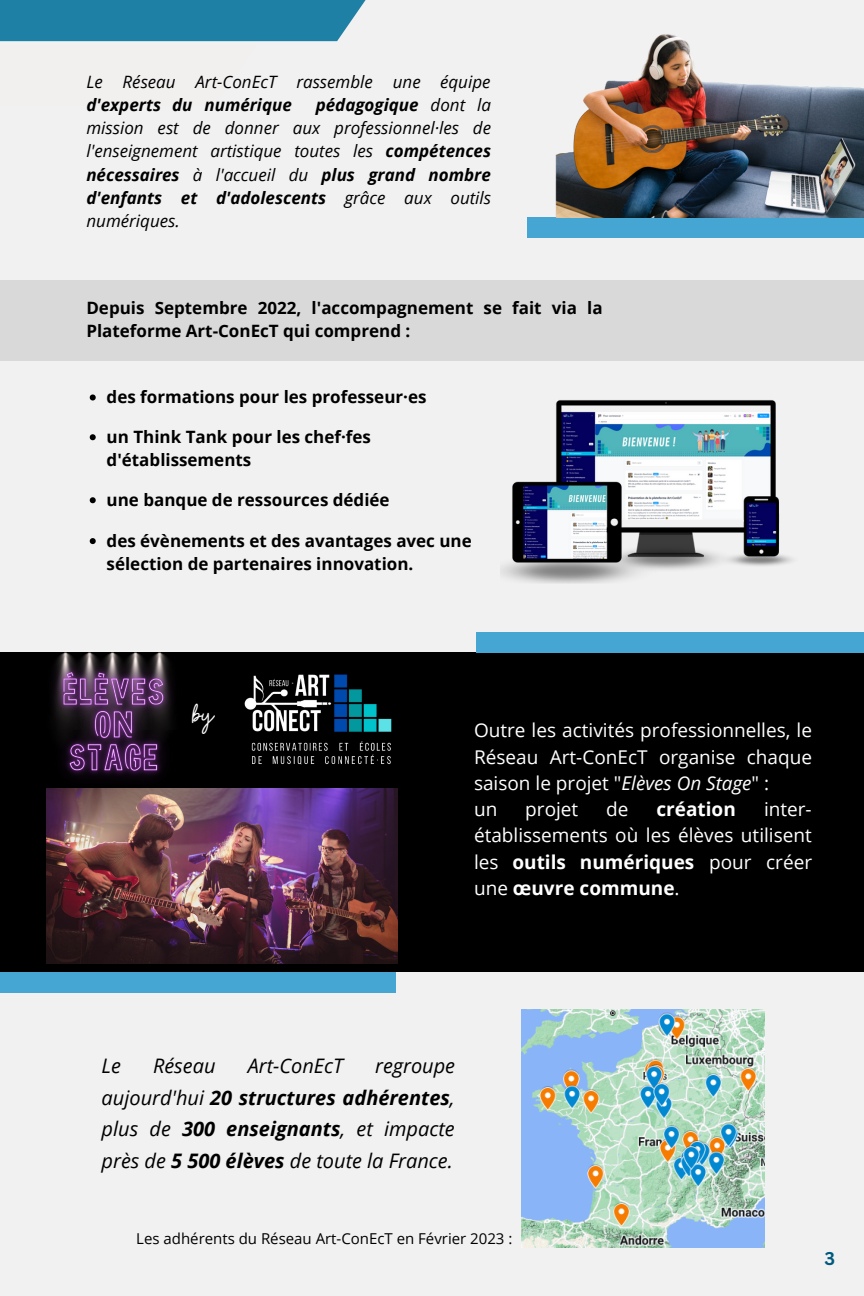
<style>
.page{position:relative;width:864px;height:1296px;background:#f1f1f1}
.page>*{position:absolute;margin:0;border:0;box-sizing:border-box;transform-origin:0 0}
.t1{font:29.7px "Buffalo";color:#fff}
.t2{font:italic 20px/31.5px "Open Sans";color:#000;text-align:justify}
.t3{font:19px/26.2px "Open Sans";color:#fff}
.t4{font:700 19px "Open Sans";color:#fff}
.t5{font:700 18px "Canva Sans";color:#015a7d}
.t6{font:700 17px/23.2px "Open Sans";color:#000}
.t7{font:italic 17px/23.2px "Open Sans";color:#000;text-align:justify}
.t8{font:italic 700 17px "Open Sans";color:#000}
.t9{font:15px "Open Sans";color:#000}
.s1{font-weight:700}
.s2{font-style:italic}
</style>
<div class="page">
<div style="left:0;top:0;width:366px;height:42px;background:#1e80a5"></div>
<img style="left:500px;top:400px;width:293px;height:183px">
<div style="left:0;top:652px;width:864px;height:320px;background:#000"></div>
<div style="left:0;top:972px;width:396px;height:20px;background:#46a6d3"></div>
<div style="left:527px;top:217px;width:337px;height:20px;background:#46a6d3"></div>
<img style="left:555px;top:34px;width:309px;height:183px">
<img style="left:47px;top:789px;width:351px;height:174px">
<img style="left:522px;top:1009px;width:242px;height:239px">
<svg style="left:90px;top:394px;width:6px;height:6px"></svg>
<svg style="left:90px;top:434px;width:6px;height:6px"></svg>
<svg style="left:90px;top:497px;width:6px;height:6px"></svg>
<div style="left:0;top:280px;width:864px;height:81px;background:#d9d9d9"></div>
<svg style="left:90px;top:538px;width:6px;height:6px"></svg>
<img style="left:244px;top:674px;width:148px;height:91px">
<img style="left:46px;top:652px;width:157px;height:161px">
<div style="left:476px;top:632px;width:388px;height:20px;background:#46a6d3"></div>
<p class="t7" style="left:86px;top:69px;width:406px">Le Réseau Art-ConEcT rassemble une équipe</p>
<p class="t8" style="left:86px;top:93px;width:207px">d'experts du numérique</p>
<p class="t7" style="left:86px;top:93px;width:406px;text-indent:229px"><span class="s1">pédagogique</span> dont la mission est de donner aux professionnel·les de l'enseignement artistique toutes les <span class="s1">compétences nécessaires</span> à l'accueil du <span class="s1">plus grand nombre d'enfants et d'adolescents</span> grâce aux outils numériques.</p>
<p class="t6" style="left:86px;top:296px;width:518px">Depuis Septembre 2022, l'accompagnement se fait via la<br>Plateforme Art-ConEcT qui comprend :</p>
<p class="t6" style="left:107px;top:385px;width:321px">des formations pour les professeur·es</p>
<p class="t6" style="left:107px;top:425px;width:266px">un Think Tank pour les chef·fes d'établissements</p>
<p class="t6" style="left:107px;top:488px;width:285px">une banque de ressources dédiée</p>
<p class="t6" style="left:107px;top:529px;width:367px">des évènements et des avantages avec une sélection de partenaires innovation.</p>
<h1 class="t1" style="left:192px;top:695px;width:23px">by</h1>
<p class="t3" style="left:474px;top:717px;width:340px">Outre les activités professionnelles, le<br>Réseau Art-ConEcT organise chaque saison le projet "<span class="s2">Elèves On Stage</span>" :<br>un</p>
<p class="t3" style="left:525px;top:796px;width:55px">projet</p>
<p class="t3" style="left:606px;top:796px;width:24px">de</p>
<p class="t4" style="left:656px;top:796px;width:81px">création</p>
<p class="t3" style="left:474px;top:796px;width:340px;text-align:justify;text-indent:290px">inter&shy;établissements où les élèves utilisent les <span class="s1">outils numériques</span> pour créer une <span class="s1">œuvre commune</span>.</p>
<p class="t2" style="left:102px;top:1050px;width:21px">Le</p>
<p class="t2" style="left:153px;top:1050px;width:64px">Réseau</p>
<p class="t2" style="left:248px;top:1050px;width:97px">Art-ConEcT</p>
<p class="t2" style="left:102px;top:1050px;width:355px;text-indent:274px">regroupe aujourd'hui <span class="s1">20 structures adhérentes</span>, plus de <span class="s1">300 enseignants</span>, et impacte près de <span class="s1">5 500 élèves</span> de toute la France.</p>
<p class="t9" style="left:136px;top:1228px;width:378px">Les adhérents du Réseau Art-ConEcT en Février 2023 :</p>
<p class="t5" style="left:825px;top:1245px;width:12px">3</p>
</div>
